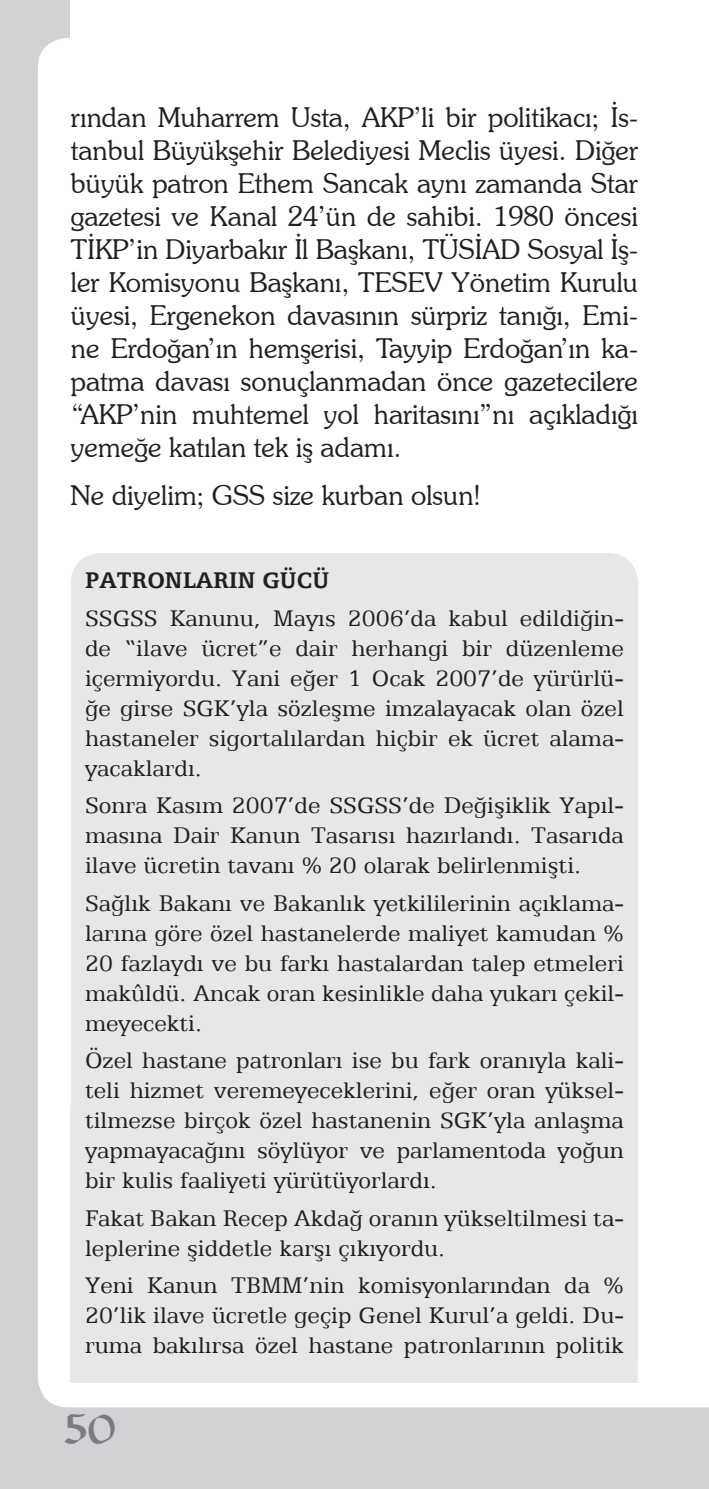
<style>
.page{position:relative;width:709px;height:1489px;background:#fff}
.page>*{position:absolute;margin:0;border:0;box-sizing:border-box;transform-origin:0 0}
.t1{font:40px "Viking Plain";color:#7a7c7f}
.t2{font:300 27.5px/33px "Souvenir IT Cby BT";color:#231f20;text-align:justify}
.t3{font:25px/30px "Egyptian 505 BT";color:#231f20;text-align:justify}
.t4{font:700 25px "Egyptian 505 BT";color:#231f20}
</style>
<div class="page">
<div style="left:0;top:0;width:709px;height:1488px;background:#d1d2d4"></div>
<div style="left:38px;top:38px;width:670px;height:1369px;background:#fff"></div>
<div style="left:71px;top:0;width:638px;height:71px;background:#fff"></div>
<svg style="left:708px;top:71px;width:1px;height:1336px"></svg>
<div style="left:71px;top:553px;width:567px;height:829px;background:#e6e7e9;border-radius:30px"></div>
<p class="t2" style="left:71px;top:101px;width:568px">rından Muharrem Usta, AKP’li bir politikacı; İs&shy;tanbul Büyükşehir Belediyesi Meclis üyesi. Diğer büyük patron Ethem Sancak aynı zamanda Star gazetesi ve Kanal 24’ün de sahibi. 1980 öncesi TİKP’in Diyarbakır İl Başkanı, TÜSİAD Sosyal İş&shy;ler Komisyonu Başkanı, TESEV Yönetim Kurulu üyesi, Ergenekon davasının sürpriz tanığı, Emi&shy;ne Erdoğan’ın hemşerisi, Tayyip Erdoğan’ın ka&shy;patma davası sonuçlanmadan önce gazetecilere “AKP’nin muhtemel yol haritasını”nı açıkladığı yemeğe katılan tek iş adamı.</p>
<p class="t2" style="left:71px;top:479px;width:412px">Ne diyelim; GSS size kurban olsun!</p>
<p class="t4" style="left:85px;top:565px;width:246px">PATRONLARIN GÜCÜ</p>
<p class="t3" style="left:85px;top:602px;width:540px">SSGSS Kanunu, Mayıs 2006’da kabul edildiğin&shy;de “ilave ücret”e dair herhangi bir düzenleme içermiyordu. Yani eğer 1 Ocak 2007’de yürürlü&shy;ğe girse SGK’yla sözleşme imzalayacak olan özel hastaneler sigortalılardan hiçbir ek ücret alama&shy;yacaklardı.</p>
<p class="t3" style="left:85px;top:790px;width:540px">Sonra Kasım 2007’de SSGSS’de Değişiklik Yapıl&shy;masına Dair Kanun Tasarısı hazırlandı. Tasarıda ilave ücretin tavanı % 20 olarak belirlenmişti.</p>
<p class="t3" style="left:85px;top:887px;width:540px">Sağlık Bakanı ve Bakanlık yetkililerinin açıklama&shy;larına göre özel hastanelerde maliyet kamudan % 20 fazlaydı ve bu farkı hastalardan talep etmeleri makûldü. Ancak oran kesinlikle daha yukarı çekil&shy;meyecekti.</p>
<p class="t3" style="left:85px;top:1045px;width:540px">Özel hastane patronları ise bu fark oranıyla kali&shy;teli hizmet veremeyeceklerini, eğer oran yüksel&shy;tilmezse birçok özel hastanenin SGK’yla anlaşma yapmayacağını söylüyor ve parlamentoda yoğun bir kulis faaliyeti yürütüyorlardı.</p>
<p class="t3" style="left:85px;top:1202px;width:540px">Fakat Bakan Recep Akdağ oranın yükseltilmesi ta&shy;leplerine şiddetle karşı çıkıyordu.</p>
<p class="t3" style="left:85px;top:1270px;width:540px">Yeni Kanun TBMM’nin komisyonlarından da % 20’lik ilave ücretle geçip Genel Kurul’a geldi. Du&shy;ruma bakılırsa özel hastane patronlarının politik</p>
<h1 class="t1" style="left:63px;top:1402px;width:54px">50</h1>
</div>
